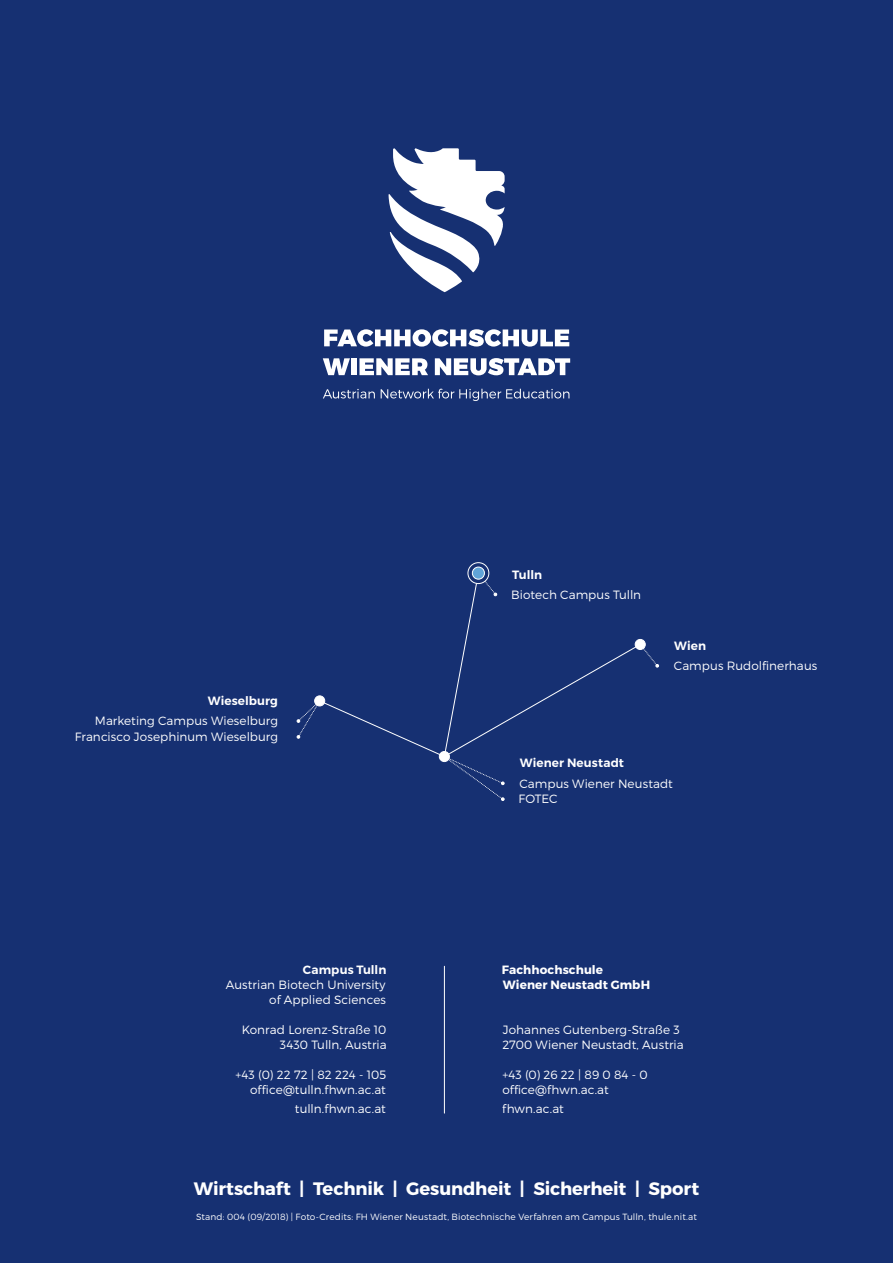
<style>
.page{position:relative;width:893px;height:1263px;background:#163072}
.page>*{position:absolute;margin:0;border:0;box-sizing:border-box;transform-origin:0 0}
.t1{font:700 18px "Montserrat";letter-spacing:-.005em;color:#fff}
.t2{font:300 12px/15.9px "Montserrat";letter-spacing:.005em;color:#fff;text-align:right}
.t3{font:600 12px "Montserrat";letter-spacing:.005em;color:#fff}
.t4{font:700 12px/15px "Montserrat";letter-spacing:.01em;color:#fff}
.t5{font:300 9px "Montserrat";letter-spacing:.015em;color:#fff}
</style>
<div class="page">
<svg style="left:389px;top:148px;width:116px;height:144px"></svg>
<svg style="left:324px;top:329px;width:245px;height:18px"></svg>
<svg style="left:323px;top:358px;width:27px;height:17px"></svg>
<div style="left:351px;top:358px;width:6px;height:17px;background:#fff"></div>
<svg style="left:359px;top:358px;width:69px;height:17px"></svg>
<svg style="left:435px;top:358px;width:135px;height:17px"></svg>
<svg style="left:323px;top:389px;width:52px;height:9px"></svg>
<svg style="left:381px;top:389px;width:188px;height:12px"></svg>
<svg style="left:297px;top:572px;width:362px;height:229px"></svg>
<div style="left:439px;top:751px;width:10px;height:10px;background:#fff;border-radius:50%"></div>
<div style="left:439px;top:751px;width:11px;height:11px;border:1px solid #fff;border-radius:50%"></div>
<hr style="left:444px;top:966px;width:1px;height:147px;background:#fff">
<div style="left:315px;top:696px;width:10px;height:10px;background:#fff;border-radius:50%"></div>
<div style="left:314px;top:695px;width:11px;height:11px;border:1px solid #fff;border-radius:50%"></div>
<svg style="left:468px;top:563px;width:21px;height:21px"></svg>
<div style="left:468px;top:562px;width:21px;height:22px;border:1px solid #fff;border-radius:50%"></div>
<div style="left:472px;top:567px;width:12px;height:12px;background:#61a4d7;border-radius:50%"></div>
<div style="left:472px;top:567px;width:13px;height:13px;border:1px solid #fff;border-radius:50%"></div>
<p class="t3" style="left:208px;top:693px;width:72px">Wieselburg</p>
<p class="t2" style="left:75px;top:713px;width:205px">Marketing Campus Wieselburg<br>Francisco Josephinum Wieselburg</p>
<p class="t3" style="left:512px;top:567px;width:31px">Tulln</p>
<p class="t2" style="left:511px;top:586px;width:132px">Biotech Campus Tulln</p>
<p class="t3" style="left:674px;top:638px;width:33px">Wien</p>
<p class="t2" style="left:674px;top:658px;width:145px">Campus Rudolfinerhaus</p>
<p class="t3" style="left:520px;top:756px;width:106px">Wiener Neustadt</p>
<p class="t2" style="left:518px;top:775px;width:156px;text-align:left">Campus Wiener Neustadt<br>FOTEC</p>
<p class="t3" style="left:303px;top:962px;width:85px">Campus Tulln</p>
<p class="t4" style="left:502px;top:963px;width:150px">Fachhochschule<br>Wiener Neustadt GmbH</p>
<p class="t2" style="left:503px;top:1022px;width:178px">Johannes Gutenberg-Straße 3</p>
<p class="t2" style="left:226px;top:977px;width:161px">Austrian Biotech University</p>
<p class="t2" style="left:242px;top:1022px;width:146px;line-height:15px">Konrad Lorenz-Straße 10<br>3430 Tulln, Austria</p>
<p class="t2" style="left:235px;top:1067px;width:152px">+43 (0) 22 72 | 82 224 - 105</p>
<p class="t2" style="left:502px;top:1067px;width:147px">+43 (0) 26 22 | 89 0 84 - 0</p>
<p class="t2" style="left:250px;top:1082px;width:137px">office@tulln.fhwn.ac.at</p>
<p class="t2" style="left:502px;top:1082px;width:108px">office@fhwn.ac.at</p>
<p class="t2" style="left:295px;top:1101px;width:93px">tulln.fhwn.ac.at</p>
<p class="t2" style="left:502px;top:1101px;width:63px">fhwn.ac.at</p>
<p class="t2" style="left:269px;top:992px;width:118px">of Applied Sciences</p>
<p class="t2" style="left:502px;top:1037px;width:183px">2700 Wiener Neustadt, Austria</p>
<h1 class="t1" style="left:194px;top:1177px;width:507px">Wirtschaft | Technik | Gesundheit | Sicherheit | Sport</h1>
<p class="t5" style="left:196px;top:1212px;width:502px">Stand: 004 (09/2018) | Foto-Credits: FH Wiener Neustadt, Biotechnische Verfahren am Campus Tulln, thule.nit.at</p>
</div>
